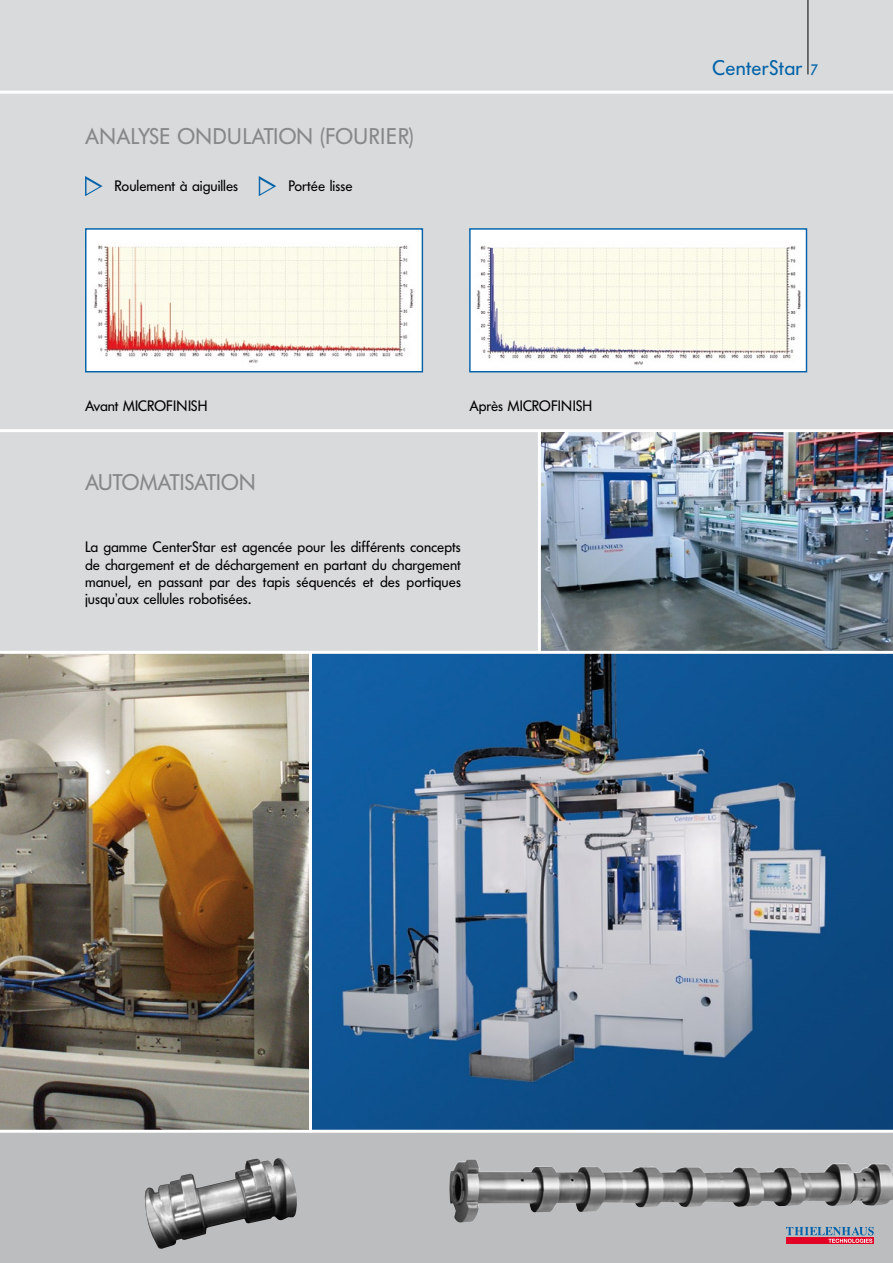
<style>
.page{position:relative;width:893px;height:1263px;background:#fff}
.page>*{position:absolute;margin:0;border:0;box-sizing:border-box;transform-origin:0 0}
.t1{font:22.5px "Futura BQ";color:#87888a}
.t2{font:21px "Futura BQ";letter-spacing:.01em;color:#0062a9}
.t3{font:15px/17.2px "Futura BQ";color:#000;text-align:justify}
.s1{color:#d9dadb}
.s2{font-size:15px}
</style>
<div class="page">
<div style="left:0;top:0;width:893px;height:93px;background:#d9dadb"></div>
<hr style="left:807px;top:0;width:1px;height:74px;background:#000">
<div style="left:0;top:1132px;width:893px;height:131px;background:#bcbdbf"></div>
<div style="left:786px;top:1237px;width:88px;height:7px;background:#e10225"></div>
<svg style="left:786px;top:1227px;width:88px;height:16px"></svg>
<div style="left:0;top:92px;width:893px;height:1039px;background:#d9dadb"></div>
<div style="left:86px;top:229px;width:336px;height:143px;background:#fff"></div>
<img style="left:94px;top:245px;width:320px;height:118px">
<div style="left:85px;top:228px;width:338px;height:144px;border:1px solid #0062a9"></div>
<div style="left:470px;top:229px;width:336px;height:143px;background:#fff"></div>
<img style="left:476px;top:245px;width:325px;height:120px">
<div style="left:469px;top:228px;width:338px;height:144px;border:1px solid #0062a9"></div>
<svg style="left:85px;top:176px;width:18px;height:20px"></svg>
<svg style="left:258px;top:176px;width:18px;height:20px"></svg>
<img style="left:144px;top:1158px;width:153px;height:91px">
<img style="left:449px;top:1159px;width:444px;height:63px">
<img style="left:0;top:654px;width:893px;height:476px">
<img style="left:541px;top:432px;width:352px;height:219px">
<hr style="left:0;top:91px;width:893px;height:3px;background:#fff">
<hr style="left:0;top:1130px;width:893px;height:3px;background:#fff">
<hr style="left:0;top:429px;width:893px;height:3px;background:#fff">
<hr style="left:0;top:651px;width:893px;height:3px;background:#fff">
<hr style="left:309px;top:653px;width:3px;height:479px;background:#fff">
<hr style="left:538px;top:430px;width:3px;height:222px;background:#fff">
<h1 class="t1" style="left:85px;top:123px;width:107px">Analyse ondulation</h1>
<h1 class="t1" style="left:320px;top:123px;width:29px">(Fourier</h1>
<h1 class="t1" style="left:409px;top:123px;width:7px">)</h1>
<p class="t3" style="left:85px;top:177px;width:269px"><span class="s1">◆</span> Roulement à aiguilles <span class="s1">◆</span> Portée lisse</p>
<p class="t3" style="left:85px;top:397px;width:59px">Avant Microfinish</p>
<p class="t3" style="left:469px;top:397px;width:59px">Après Microfinish</p>
<h1 class="t1" style="left:85px;top:469px;width:172px">AUTOMATISATION</h1>
<p class="t3" style="left:85px;top:539px;width:377px">La gamme CenterStar est agencée pour les différents concepts de chargement et de déchargement en partant du chargement manuel, en passant par des tapis séquencés et des portiques jusqu’aux cellules robotisées.</p>
<h2 class="t2" style="left:712px;top:55px;width:108px">CenterStar <span class="s2">7</span></h2>
</div>
